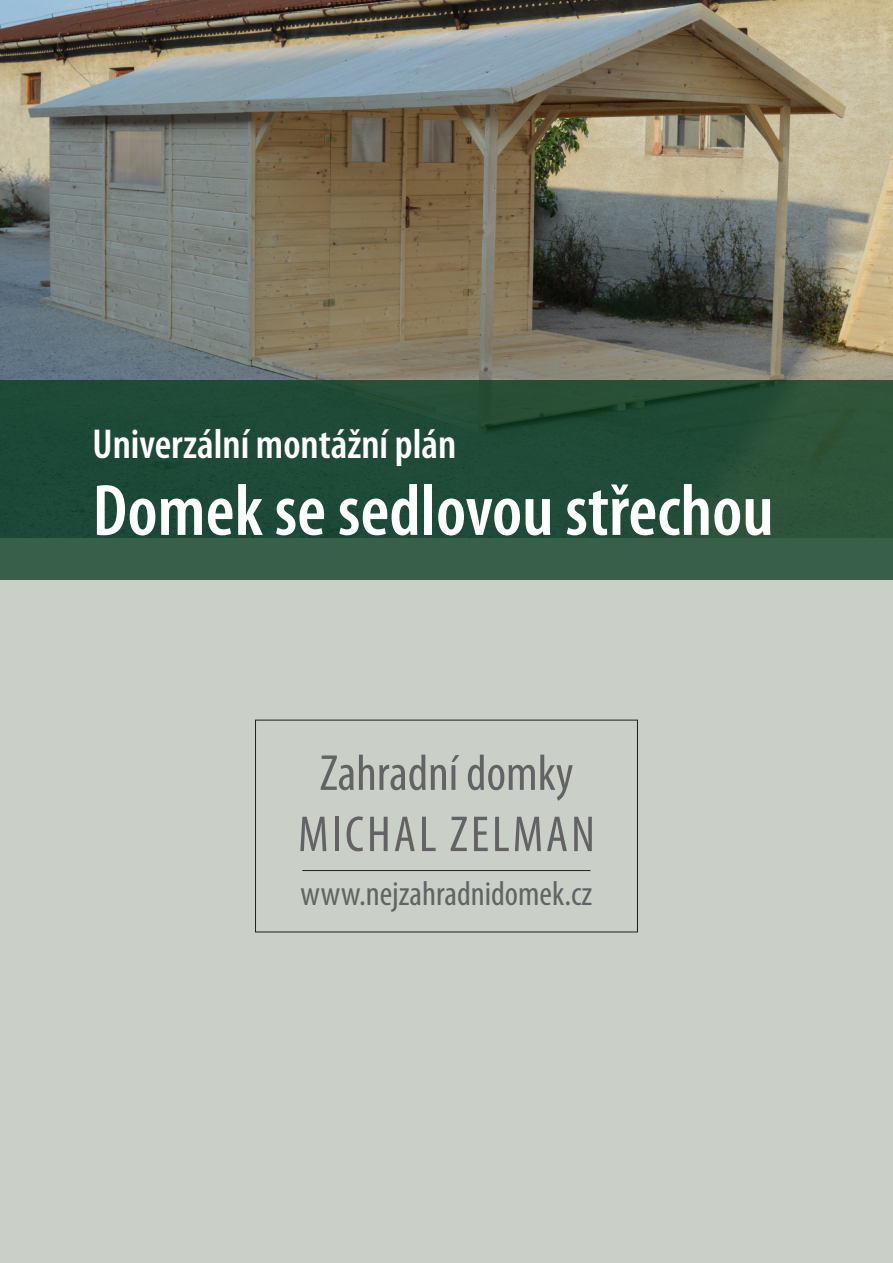
<style>
.page{position:relative;width:893px;height:1263px;background:#fff}
.page>*{position:absolute;margin:0;border:0;box-sizing:border-box;transform-origin:0 0}
.t1{font:600 condensed 73.5px "Myriad Pro";color:#fff}
.t2{font:condensed 51px "Myriad Pro";color:#636366}
.t3{font:condensed 51px "Myriad Pro";letter-spacing:.06em;color:#636366}
.t4{font:600 condensed 42px "Myriad Pro";color:#fff}
.t5{font:condensed 34.5px "Myriad Pro";color:#636366}
</style>
<div class="page">
<div style="left:0;top:374px;width:893px;height:889px;background:#cacfc7"></div>
<img style="left:0;top:0;width:893px;height:380px">
<svg style="left:0;top:380px;width:893px;height:200px;background:#264f3a"></svg>
<div style="left:255px;top:720px;width:383px;height:212px;border:1px solid #231f20"></div>
<hr style="left:302px;top:870px;width:288px;height:1px;background:#231f20">
<p class="t4" style="left:93px;top:421px;width:365px">Univerzální montážní plán</p>
<p class="t1" style="left:93px;top:470px;width:683px">Domek se sedlovou střechou</p>
<p class="t2" style="left:320px;top:742px;width:255px">Zahradní domky</p>
<p class="t3" style="left:298px;top:803px;width:298px">MICHAL ZELMAN</p>
<p class="t5" style="left:301px;top:873px;width:293px">www.nejzahradnidomek.cz</p>
</div>
